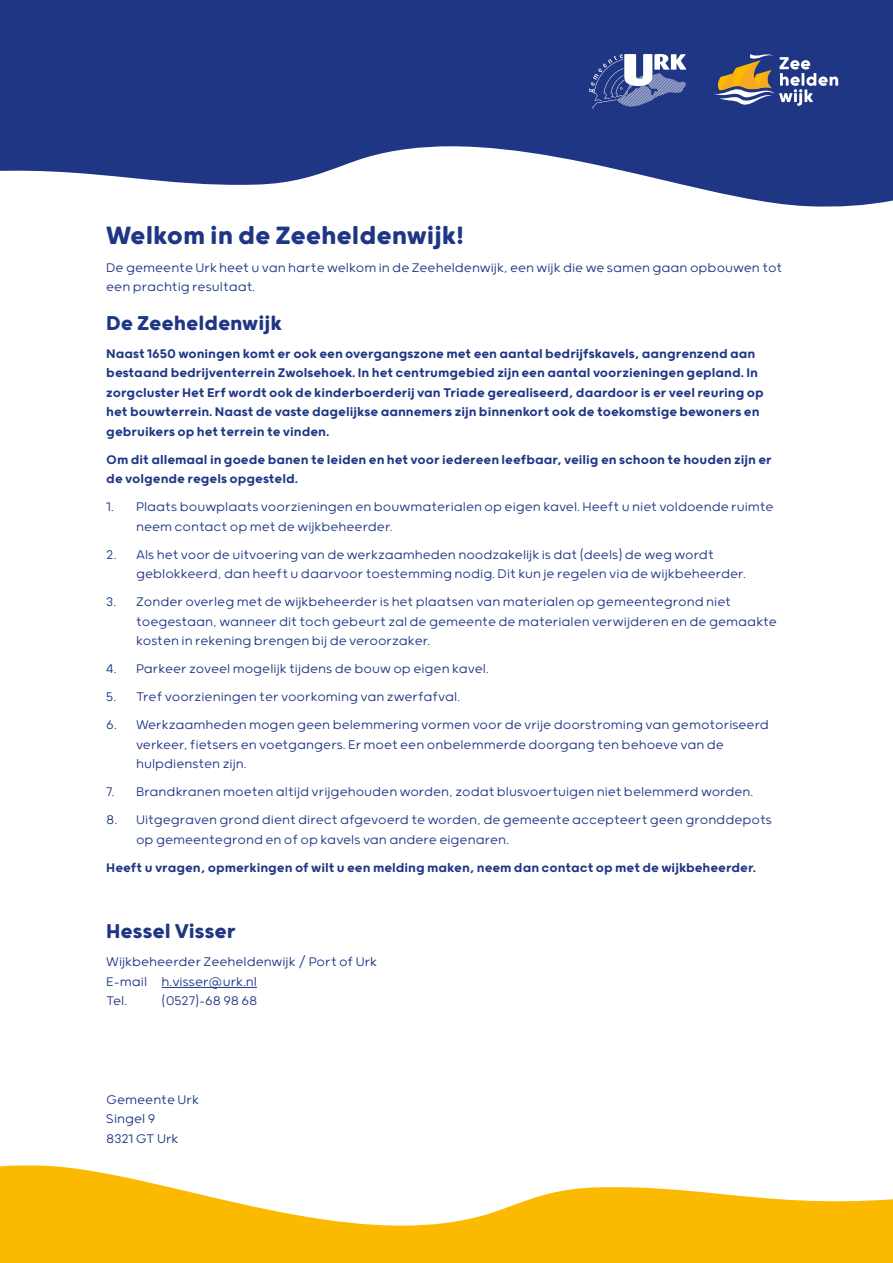
<style>
.page{position:relative;width:893px;height:1263px;background:#fff}
.page>*{position:absolute;margin:0;border:0;box-sizing:border-box;transform-origin:0 0}
.t1{font:700 30px "Grold Rounded";color:#1f3685}
.t2{font:700 24px "Grold Rounded";color:#1f3685}
.t3{font:300 15px/19.5px "Grold Rounded";color:#1f3685}
.t4{font:500 15px/19.5px "Grold Rounded";color:#1f3685}
</style>
<div class="page">
<svg style="left:0;top:0;width:893px;height:207px;fill:#1f3685"></svg>
<svg style="left:0;top:1165px;width:893px;height:98px;fill:#fbba00"></svg>
<svg style="left:713px;top:54px;width:125px;height:52px;background:#63698a"></svg>
<svg style="left:589px;top:54px;width:97px;height:55px"></svg>
<hr style="left:162px;top:987px;width:95px;height:1px;background:#1f3685">
<p class="t1" style="left:106px;top:217px;width:359px">Welkom in de Zeeheldenwijk!</p>
<p class="t3" style="left:106px;top:257px;width:678px">De gemeente Urk heet u van harte welkom in de Zeeheldenwijk, een wijk die we samen gaan opbouwen tot een prachtig resultaat.</p>
<p class="t2" style="left:106px;top:308px;width:177px">De Zeeheldenwijk</p>
<p class="t4" style="left:106px;top:343px;width:659px">Naast 1650 woningen komt er ook een overgangszone met een aantal bedrijfskavels, aangrenzend aan bestaand bedrijventerrein Zwolsehoek. In het centrumgebied zijn een aantal voorzieningen gepland. In zorgcluster Het Erf wordt ook de kinderboerderij van Triade gerealiseerd, daardoor is er veel reuring op het bouwterrein. Naast de vaste dagelijkse aannemers zijn binnenkort ook de toekomstige bewoners en gebruikers op het terrein te vinden.</p>
<p class="t4" style="left:106px;top:449px;width:667px">Om dit allemaal in goede banen te leiden en het voor iedereen leefbaar, veilig en schoon te houden zijn er de volgende regels opgesteld.</p>
<p class="t3" style="left:136px;top:496px;width:639px;text-indent:-30px">1. Plaats bouwplaats voorzieningen en bouwmaterialen op eigen kavel. Heeft u niet voldoende ruimte neem contact op met de wijkbeheerder.</p>
<p class="t3" style="left:136px;top:544px;width:611px;text-indent:-30px">2. Als het voor de uitvoering van de werkzaamheden noodzakelijk is dat (deels) de weg wordt geblokkeerd, dan heeft u daarvoor toestemming nodig. Dit kun je regelen via de wijkbeheerder.</p>
<p class="t3" style="left:136px;top:591px;width:642px;text-indent:-30px">3. Zonder overleg met de wijkbeheerder is het plaatsen van materialen op gemeentegrond niet toegestaan, wanneer dit toch gebeurt zal de gemeente de materialen verwijderen en de gemaakte kosten in rekening brengen bij de veroorzaker.</p>
<p class="t3" style="left:106px;top:658px;width:384px">4. Parkeer zoveel mogelijk tijdens de bouw op eigen kavel.</p>
<p class="t3" style="left:106px;top:686px;width:355px">5. Tref voorzieningen ter voorkoming van zwerfafval.</p>
<p class="t3" style="left:136px;top:714px;width:634px;text-indent:-30px">6. Werkzaamheden mogen geen belemmering vormen voor de vrije doorstroming van gemotoriseerd verkeer, fietsers en voetgangers. Er moet een onbelemmerde doorgang ten behoeve van de hulpdiensten zijn.</p>
<p class="t3" style="left:106px;top:781px;width:649px">7. Brandkranen moeten altijd vrijgehouden worden, zodat blusvoertuigen niet belemmerd worden.</p>
<p class="t3" style="left:136px;top:809px;width:637px;text-indent:-30px">8. Uitgegraven grond dient direct afgevoerd te worden, de gemeente accepteert geen gronddepots op gemeentegrond en of op kavels van andere eigenaren.</p>
<p class="t4" style="left:106px;top:857px;width:651px">Heeft u vragen, opmerkingen of wilt u een melding maken, neem dan contact op met de wijkbeheerder.</p>
<p class="t2" style="left:106px;top:917px;width:131px">Hessel Visser</p>
<p class="t3" style="left:106px;top:951px;width:272px">Wijkbeheerder Zeeheldenwijk / Port of Urk<br>E-mail h.visser@urk.nl<br>Tel.</p>
<p class="t3" style="left:162px;top:990px;width:97px">(0527)-68 98 68</p>
<p class="t3" style="left:106px;top:1089px;width:94px">Gemeente Urk</p>
<p class="t3" style="left:106px;top:1108px;width:51px">Singel 9</p>
<p class="t3" style="left:106px;top:1128px;width:74px">8321 GT Urk</p>
</div>
